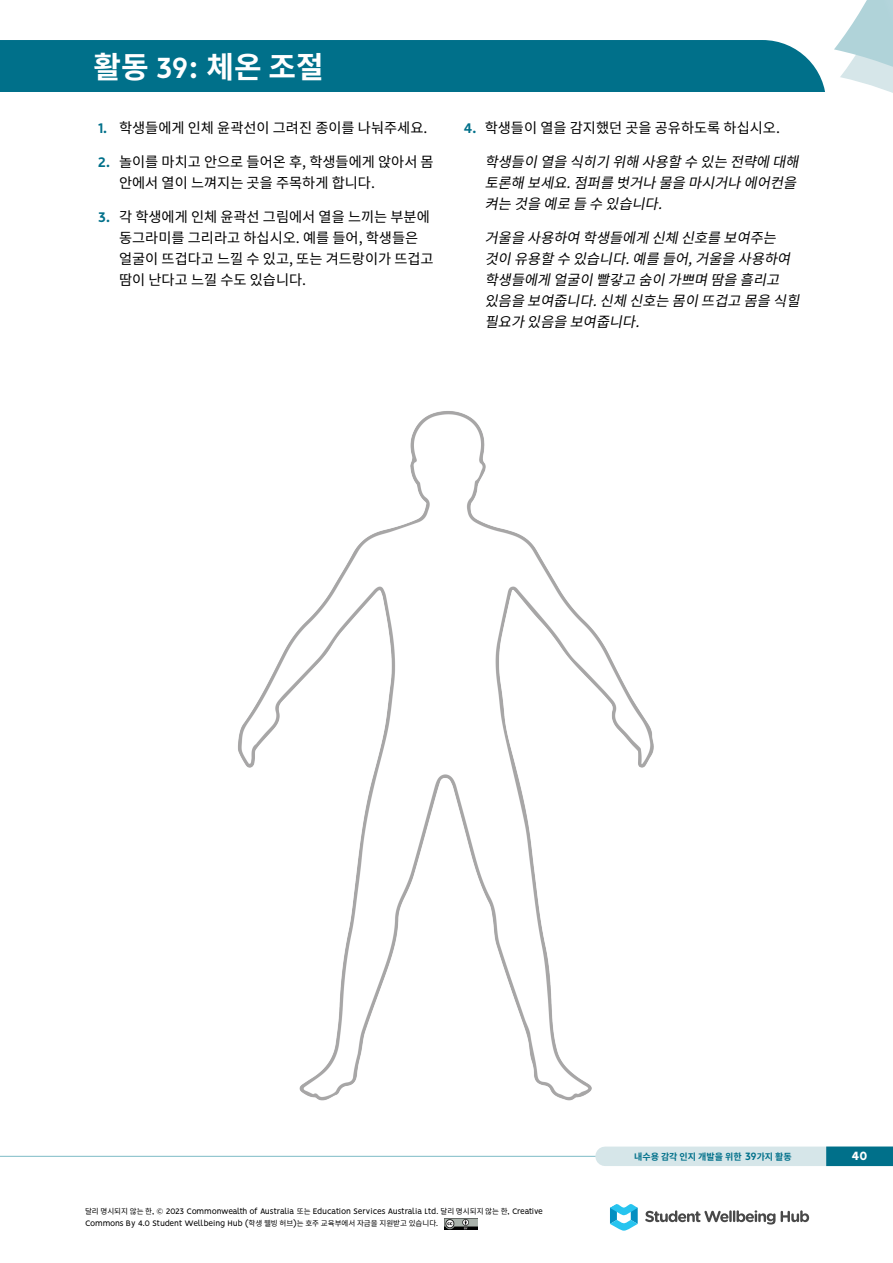
<style>
.page{position:relative;width:893px;height:1263px;background:#fff}
.page>*{position:absolute;margin:0;border:0;box-sizing:border-box;transform-origin:0 0}
.t1{font:700 30px "Noto Sans CJ Kkr";color:#fff}
.t2{font:14.25px/21px "Noto Sans CJ Kkr";color:#000}
.t3{font:italic 14.25px/21px "Noto Sans CJ Kkr";color:#000}
.t4{font:800 13.5px "Vision";color:#fff}
.t5{font:9px/12px "Vision";letter-spacing:-.03em;color:#000}
.t6{font:700 9px "Noto Sans CJ Kkr";color:#00708a}
.s1{font-family:"Vision";font-size:33px}
.s2{font-family:"Vision";font-weight:700;font-size:15.75px;color:#00708a}
.s3{font-family:"Vision";font-size:12px}
.s4{font-family:"Noto Sans CJ Kkr";font-size:7.5px}
</style>
<div class="page">
<div style="left:0;top:40px;width:826px;height:51px;background:#00708a"></div>
<svg style="left:834px;top:0;width:59px;height:93px"></svg>
<hr style="left:0;top:1156px;width:893px;height:1px;background:#7ebcc6">
<div style="left:605px;top:1146px;width:288px;height:20px;background:#d6e6e9"></div>
<div style="left:826px;top:1146px;width:67px;height:20px;background:#00708a"></div>
<img style="left:445px;top:1218px;width:32px;height:11px">
<svg style="left:610px;top:1204px;width:28px;height:27px"></svg>
<svg style="left:645px;top:1210px;width:130px;height:14px"></svg>
<svg style="left:781px;top:1210px;width:28px;height:12px"></svg>
<img style="left:238px;top:411px;width:416px;height:690px">
<h1 class="t1" style="left:94px;top:50px;width:232px">활동 <span class="s1">39:</span> 체온 조절</h1>
<p class="t2" style="left:98px;top:118px;width:331px"><span class="s2">1.</span> 학생들에게 인체 윤곽선이 그려진 종이를 나눠주세요.</p>
<p class="t2" style="left:119px;top:152px;width:316px;text-indent:-21px"><span class="s2">2.</span> 놀이를 마치고 안으로 들어온 후, 학생들에게 앉아서 몸 안에서 열이 느껴지는 곳을 주목하게 합니다.</p>
<p class="t2" style="left:119px;top:206px;width:316px;text-indent:-21px"><span class="s2">3.</span> 각 학생에게 인체 윤곽선 그림에서 열을 느끼는 부분에 동그라미를 그리라고 하십시오. 예를 들어, 학생들은 얼굴이 뜨겁다고 느낄 수 있고, 또는 겨드랑이가 뜨겁고 땀이 난다고 느낄 수도 있습니다.</p>
<p class="t2" style="left:463px;top:118px;width:318px"><span class="s2">4.</span> 학생들이 열을 감지했던 곳을 공유하도록 하십시오.</p>
<p class="t3" style="left:485px;top:152px;width:323px">학생들이열을식히기위해사용할수있는전략에대해 토론해보세요.점퍼를벗거나물을마시거나에어컨을 켜는것을예로들수있습니다.</p>
<p class="t3" style="left:485px;top:227px;width:323px">거울을사용하여학생들에게신체신호를보여주는 것이유용할수있습니다.예를들어,거울을사용하여 학생들에게얼굴이빨갛고숨이가쁘며땀을흘리고 있음을보여줍니다.신체신호는몸이뜨겁고몸을식힐 필요가있음을보여줍니다.</p>
<p class="t6" style="left:634px;top:1152px;width:159px">내수용 감각 인지 개발을 위한 <span class="s3">39</span>가지 활동</p>
<p class="t4" style="left:852px;top:1148px;width:17px">40</p>
<p class="t5" style="left:85px;top:1206px;width:459px"><span class="s4">달리 명시되지 않는 한</span>, © 2023 Commonwealth of Australia <span class="s4">또는</span> Education Services Australia Ltd. <span class="s4">달리 명시되지 않는 한</span>, Creative<br>Commons By 4.0 Student Wellbeing Hub (<span class="s4">학생 웰빙 허브</span>)<span class="s4">는 호주 교육부에서 자금을 지원받고 있습니다</span>.</p>
</div>
